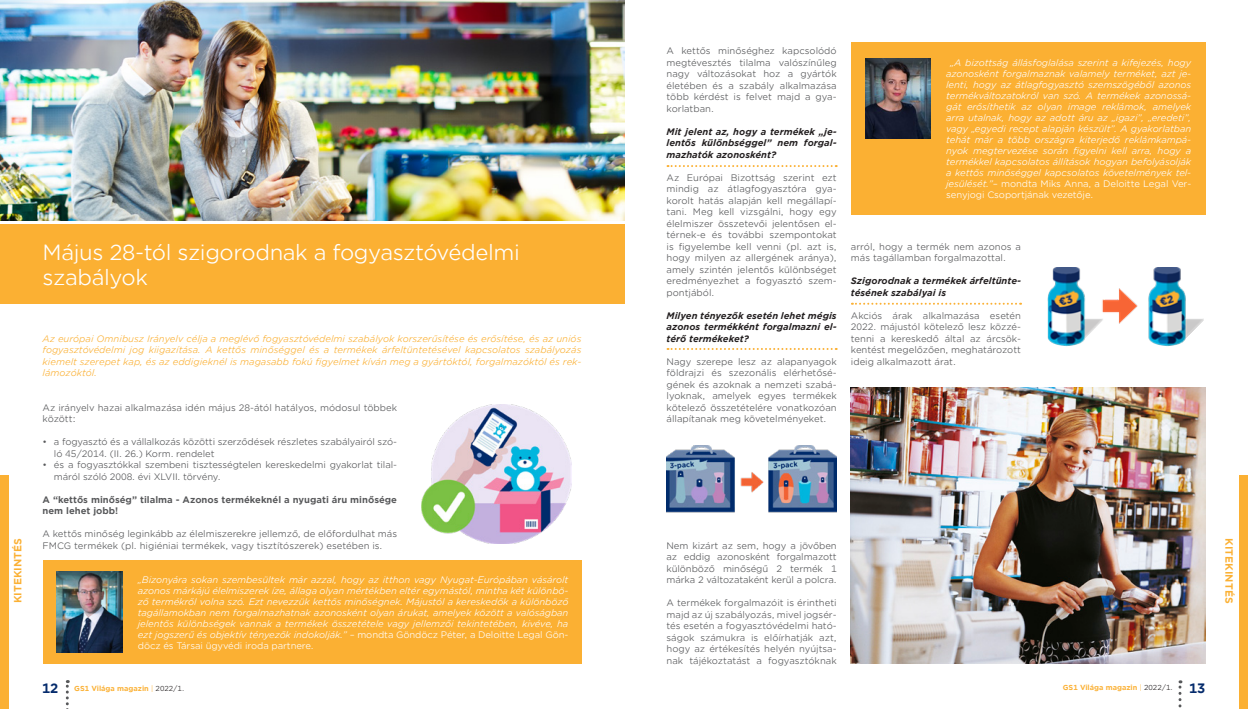
<style>
.page{position:relative;width:1248px;height:709px;background:#fff}
.page>*{position:absolute;margin:0;border:0;box-sizing:border-box;transform-origin:0 0}
.fő_cím{font:21px "Gotham Office";letter-spacing:-.02em;color:#fff}
.t1{font:700 13px "Gotham Office";color:#052b6c}
.t2{font:700 10px "Gotham Office";color:#fbb033}
.szöveg{font:9px/11.5px "Gotham Office";color:#57585a;text-align:justify}
.szöveg-2{font:italic 9px/11px "Gotham Office";letter-spacing:-.01em;color:#fff;text-align:justify}
.t3{font:italic 9px/11.5px "Gotham Office";color:#fbb033;text-align:justify}
.szöveg_cím{font:italic 700 9px/11.5px "Gotham Office";color:#231f20;text-align:justify}
.szöveg-3{font:700 9px/11.5px "Gotham Office";color:#57585a}
.t4{font:700 7px "Gotham Office";color:#fbb033}
.s1{font-style:normal}
.s2{font-weight:400}
.s3{font-weight:400;color:#231f20}
</style>
<div class="page">
<svg style="left:66px;top:680px;width:3px;height:29px"></svg>
<svg style="left:1178px;top:680px;width:3px;height:28px"></svg>
<div style="left:1239px;top:475px;width:8px;height:234px;background:#fbb033"></div>
<div style="left:43px;top:560px;width:538px;height:104px;background:#fbb033"></div>
<div style="left:850px;top:43px;width:355px;height:172px;background:#fbb033"></div>
<div style="left:0;top:475px;width:9px;height:234px;background:#fbb033"></div>
<div style="left:0;top:224px;width:624px;height:79px;background:#fbb033"></div>
<img style="left:0;top:0;width:624px;height:220px">
<img style="left:850px;top:388px;width:355px;height:276px">
<svg style="left:667px;top:165px;width:169px;height:2px"></svg>
<svg style="left:667px;top:348px;width:169px;height:2px"></svg>
<svg style="left:851px;top:303px;width:169px;height:2px"></svg>
<img style="left:421px;top:404px;width:150px;height:140px">
<img style="left:57px;top:572px;width:65px;height:80px">
<img style="left:865px;top:58px;width:65px;height:81px">
<img style="left:666px;top:445px;width:170px;height:68px">
<img style="left:1047px;top:268px;width:157px;height:79px">
<p class="t2" style="left:11px;top:603px;width:67px;rotate:-90deg">KITEKINTÉS</p>
<p class="fő_cím" style="left:43px;top:238px;width:478px">Május 28-tól szigorodnak a fogyasztóvédelmi</p>
<p class="fő_cím" style="left:43px;top:263px;width:107px">szabályok</p>
<p class="t3" style="left:43px;top:332px;width:540px">Az európai Omnibusz Irányelv célja a meglévő fogyasztóvédelmi szabályok korszerűsítése és erősítése, és az uniós fogyasztóvédelmi jog kiigazítása. A kettős minőséggel és a termékek árfeltüntetésével kapcsolatos szabályozás kiemelt szerepet kap, és az eddigieknél is magasabb fokú figyelmet kíván meg a gyártóktól, forgalmazóktól és rek&shy;lámozóktól.</p>
<p class="szöveg" style="left:43px;top:401px;width:356px">Az irányelv hazai alkalmazása idén május 28-ától hatályos, módosul többek között:</p>
<p class="szöveg" style="left:54px;top:436px;width:344px;text-indent:-11px">• a fogyasztó és a vállalkozás közötti szerződések részletes szabályairól szó&shy;ló 45/2014. (II. 26.) Korm. rendelet</p>
<p class="szöveg" style="left:54px;top:459px;width:344px;text-indent:-11px">• és a fogyasztókkal szembeni tisztességtelen kereskedelmi gyakorlat tilal&shy;máról szóló 2008. évi XLVII. törvény.</p>
<p class="szöveg-3" style="left:43px;top:493px;width:356px">A “kettős minőség” tilalma - Azonos termékeknél a nyugati áru minősége nem lehet jobb!</p>
<p class="szöveg" style="left:43px;top:528px;width:356px">A kettős minőség leginkább az élelmiszerekre jellemző, de előfordulhat más<br>FMCG termékek (pl. higiéniai termékek, vagy tisztítószerek) esetében is.</p>
<p class="szöveg-2" style="left:138px;top:573px;width:432px">„Bizonyára sokan szembesültek már azzal, hogy az itthon vagy Nyugat-Európában vásárolt azonos márkájú élelmiszerek íze, állaga olyan mértékben eltér egymástól, mintha két különbö&shy;ző termékről volna szó. Ezt nevezzük kettős minőségnek. Májustól a kereskedők a különböző tagállamokban nem forgalmazhatnak azonosként olyan árukat, amelyek között a valóságban jelentős különbségek vannak a termékek összetétele vagy jellemzői tekintetében, kivéve, ha ezt jogszerű és objektív tényezők indokolják.” <span class="s1">– mondta Göndöcz Péter, a Deloitte Legal Gön&shy;döcz és Társai ügyvédi iroda partnere.</span></p>
<p class="szöveg" style="left:666px;top:45px;width:172px">A kettős minőséghez kapcsolódó megtévesztés tilalma valószínűleg nagy változásokat hoz a gyártók életében és a szabály alkalmazása több kérdést is felvet majd a gya&shy;korlatban.</p>
<p class="szöveg_cím" style="left:666px;top:125px;width:172px">Mit jelent az, hogy a termékek „je&shy;lentős különbséggel” nem forgal&shy;mazhatók azonosként?</p>
<p class="szöveg" style="left:666px;top:171px;width:172px">Az Európai Bizottság szerint ezt mindig az átlagfogyasztóra gya&shy;korolt hatás alapján kell megállapí&shy;tani. Meg kell vizsgálni, hogy egy élelmiszer összetevői jelentősen el&shy;térnek-e és további szempontokat is figyelembe kell venni (pl. azt is, hogy milyen az allergének aránya), amely szintén jelentős különbséget eredményezhet a fogyasztó szem&shy;pontjából.</p>
<p class="szöveg_cím" style="left:666px;top:309px;width:172px">Milyen tényezők esetén lehet mégis azonos termékként forgalmazni el&shy;térő termékeket?</p>
<p class="szöveg" style="left:666px;top:355px;width:172px">Nagy szerepe lesz az alapanyagok földrajzi és szezonális elérhetősé&shy;gének és azoknak a nemzeti szabá&shy;lyoknak, amelyek egyes termékek kötelező összetételére vonatkozóan állapítanak meg követelményeket.</p>
<p class="szöveg-2" style="left:946px;top:56px;width:246px;text-indent:4px">„A bizottság állásfoglalása szerint a kifejezés, hogy azonosként forgalmaznak valamely terméket, azt je&shy;lenti, hogy az átlagfogyasztó szemszögéből azonos termékváltozatokról van szó. A termékek azonossá&shy;gát erősíthetik az olyan image reklámok, amelyek arra utalnak, hogy az adott áru az „igazi”, „eredeti”, vagy „egyedi recept alapján készült”. A gyakorlatban tehát már a több országra kiterjedő reklámkampá&shy;nyok megtervezése során figyelni kell arra, hogy a termékkel kapcsolatos állítások hogyan befolyásolják a kettős minőséggel kapcsolatos követelmények tel&shy;jesülését.”– <span class="s1">mondta Miks Anna, a Deloitte Legal Ver&shy;senyjogi Csoportjának vezetője.</span></p>
<p class="szöveg" style="left:850px;top:240px;width:172px">arról, hogy a termék nem azonos a más tagállamban forgalmazottal.</p>
<p class="szöveg_cím" style="left:850px;top:275px;width:172px">Szigorodnak a termékek árfeltünte&shy;tésének szabályai is</p>
<p class="szöveg" style="left:850px;top:309px;width:172px">Akciós árak alkalmazása esetén 2022. májustól kötelező lesz közzé&shy;tenni a kereskedő által az árcsök&shy;kentést megelőzően, meghatározott ideig alkalmazott árat.</p>
<p class="szöveg" style="left:666px;top:539px;width:172px">Nem kizárt az sem, hogy a jövőben az eddig azonosként forgalmazott különböző minőségű 2 termék 1 márka 2 változataként kerül a polcra.</p>
<p class="szöveg" style="left:666px;top:597px;width:172px">A termékek forgalmazóit is érintheti majd az új szabályozás, mivel jogsér&shy;tés esetén a fogyasztóvédelmi ható&shy;ságok számukra is előírhatják azt, hogy az értékesítés helyén nyújtsa&shy;nak tájékoztatást a fogyasztóknak</p>
<p class="t1" style="left:42px;top:679px;width:18px">12</p>
<p class="t4" style="left:74px;top:683px;width:111px">GS1 Világa magazin <span class="s2">|</span> <span class="s3">2022/1.</span></p>
<p class="t4" style="left:1062px;top:683px;width:111px">GS1 Világa magazin <span class="s2">|</span> <span class="s3">2022/1.</span></p>
<p class="t1" style="left:1188px;top:679px;width:18px">13</p>
<p class="t2" style="left:1235px;top:538px;width:67px;rotate:90deg">KITEKINTÉS</p>
</div>
